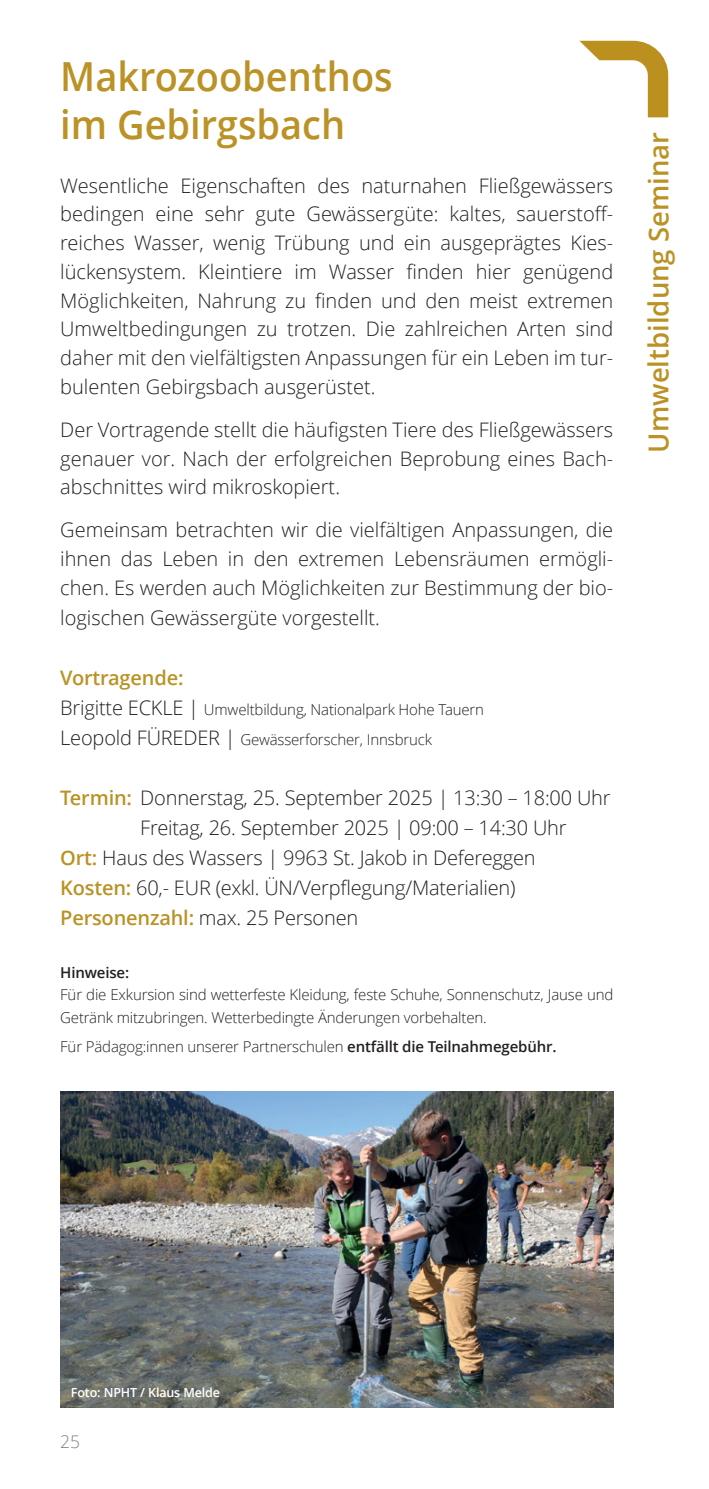
<style>
.page{position:relative;width:709px;height:1489px;background:#fff}
.page>*{position:absolute;margin:0;border:0;box-sizing:border-box;transform-origin:0 0}
.t1{font:600 40px/48px "Open Sans";color:#ba9225;scale:.95 1}
.t2{font:600 27.5px "Open Sans";color:#ba9225}
.t3{font:300 20px/28.8px "Open Sans";letter-spacing:-.01em;color:#231f20;text-align:justify}
.t4{font:600 20px "Open Sans";letter-spacing:-.01em;color:#ba9225}
.t5{font:300 17.5px "Open Sans";color:#808285}
.t6{font:300 15px/30px "Open Sans";letter-spacing:-.01em;color:#231f20}
.t7{font:600 15px "Open Sans";letter-spacing:-.01em;color:#231f20}
.t8{font:600 12.5px "Open Sans";letter-spacing:-.01em;color:#fff}
.s1{font-size:20px}
.s2{font-weight:600;color:#ba9225}
.s3{font-weight:600}
</style>
<div class="page">
<svg style="left:579px;top:41px;width:89px;height:76px"></svg>
<img style="left:60px;top:1091px;width:553px;height:316px">
<h1 class="t1" style="left:60px;top:52px;width:351px">Makrozoobenthos im Gebirgsbach</h1>
<p class="t3" style="left:60px;top:170px;width:554px">Wesentliche Eigenschaften des naturnahen Fließgewässers bedingen eine sehr gute Gewässergüte: kaltes, sauerstoff&shy;reiches Wasser, wenig Trübung und ein ausgeprägtes Kies&shy;lückensystem. Kleintiere im Wasser finden hier genügend Möglichkeiten, Nahrung zu finden und den meist extremen Umweltbedingungen zu trotzen. Die zahlreichen Arten sind daher mit den vielfältigsten Anpassungen für ein Leben im tur&shy;bulenten Gebirgsbach ausgerüstet.</p>
<p class="t3" style="left:60px;top:415px;width:554px">Der Vortragende stellt die häufigsten Tiere des Fließgewässers genauer vor. Nach der erfolgreichen Beprobung eines Bach&shy;abschnittes wird mikroskopiert.</p>
<p class="t3" style="left:60px;top:515px;width:554px">Gemeinsam betrachten wir die vielfältigen Anpassungen, die ihnen das Leben in den extremen Lebensräumen ermögli&shy;chen. Es werden auch Möglichkeiten zur Bestimmung der bio&shy;logischen Gewässergüte vorgestellt.</p>
<p class="t4" style="left:60px;top:664px;width:125px">Vortragende:</p>
<p class="t6" style="left:60px;top:694px;width:425px"><span class="s1">Brigitte ECKLE |</span> Umweltbildung, Nationalpark Hohe Tauern<br><span class="s1">Leopold FÜREDER |</span> Gewässerforscher, Innsbruck</p>
<p class="t3" style="left:60px;top:783px;width:552px"><span class="s2">Termin:</span> Donnerstag, 25. September 2025 | 13:30 – 18:00 Uhr</p>
<p class="t3" style="left:140px;top:813px;width:428px">Freitag, 26. September 2025 | 09:00 – 14:30 Uhr</p>
<p class="t3" style="left:60px;top:843px;width:477px"><span class="s2">Ort:</span> Haus des Wassers | 9963 St. Jakob in Defereggen</p>
<p class="t3" style="left:60px;top:873px;width:457px"><span class="s2">Kosten:</span> 60,- EUR (exkl. ÜN/Verpflegung/Materialien)</p>
<p class="t3" style="left:60px;top:903px;width:299px"><span class="s2">Personenzahl:</span> max. 25 Personen</p>
<p class="t7" style="left:60px;top:961px;width:70px">Hinweise:</p>
<p class="t6" style="left:60px;top:983px;width:554px;line-height:22.5px">Für die Exkursion sind wetterfeste Kleidung, feste Schuhe, Sonnenschutz, Jause und<br>Getränk mitzubringen. Wetterbedingte Änderungen vorbehalten.</p>
<p class="t6" style="left:60px;top:1031px;width:498px">Für Pädagog:innen unserer Partnerschulen <span class="s3">entfällt die Teilnahmegebühr.</span></p>
<h2 class="t2" style="left:639px;top:452px;width:322px;rotate:-90deg">Umweltbildung Seminar</h2>
<p class="t8" style="left:71px;top:1383px;width:151px">Foto: NPHT / Klaus Melde</p>
<p class="t5" style="left:60px;top:1429px;width:21px">25</p>
</div>
